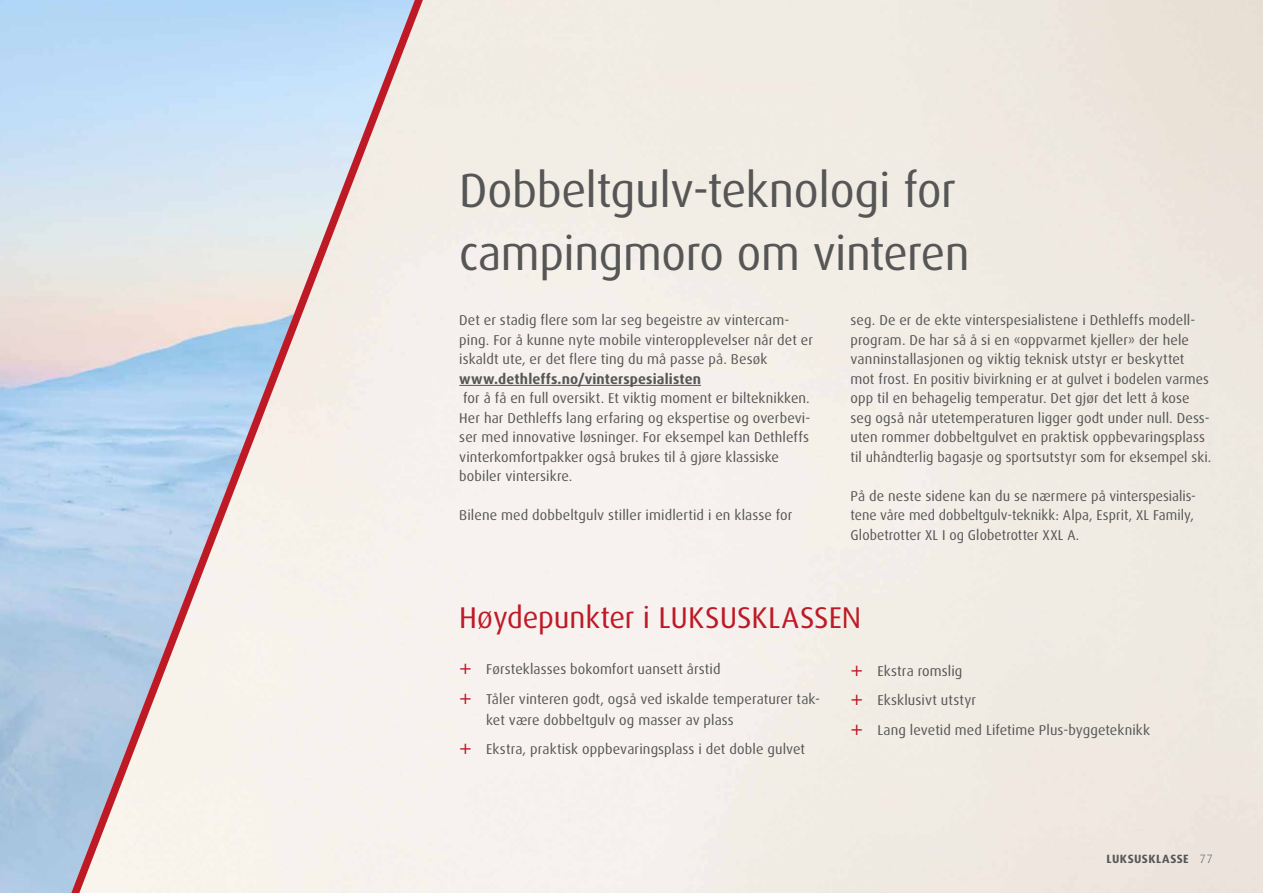
<style>
.page{position:relative;width:1263px;height:893px;background:#fff}
.page>*{position:absolute;margin:0;border:0;box-sizing:border-box;transform-origin:0 0}
.t1{font:48px/63px "Dax Pro";letter-spacing:-.01em;color:#565656}
.t2{font:30px "Dax Pro";letter-spacing:-.005em;color:#bd1a26}
.t3{font:14.25px/19.5px "Dax Pro";letter-spacing:.005em;color:#565656}
.t4{font:700 14.25px "Dax Pro";letter-spacing:.01em;color:#565656}
.t5{font:700 12px "Dax Pro";letter-spacing:.035em;color:#565656}
.s1{font-family:"Dax OT";font-weight:300}
</style>
<div class="page">
<svg style="left:56px;top:0;width:383px;height:893px;background:#dde2e8"></svg>
<hr style="left:459px;top:385px;width:242px;height:1px;background:#565656">
<svg style="left:460px;top:664px;width:11px;height:10px"></svg>
<svg style="left:460px;top:693px;width:11px;height:11px"></svg>
<svg style="left:460px;top:744px;width:11px;height:10px"></svg>
<svg style="left:852px;top:665px;width:10px;height:11px"></svg>
<svg style="left:852px;top:695px;width:10px;height:10px"></svg>
<svg style="left:852px;top:724px;width:10px;height:11px"></svg>
<h1 class="t1" style="left:459px;top:159px;width:512px">Dobbeltgulv-teknologi for campingmoro om vinteren</h1>
<p class="t3" style="left:459px;top:311px;width:355px">Det er stadig flere som lar seg begeistre av vintercam&shy;ping. For å kunne nyte mobile vinteropplevelser når det er iskaldt ute, er det flere ting du må passe på. Besøk</p>
<p class="t4" style="left:459px;top:370px;width:243px">www.dethleffs.no/vinterspesialisten</p>
<p class="t3" style="left:459px;top:389px;width:352px">for å få en full oversikt. Et viktig moment er bilteknikken.<br>Her har Dethleffs lang erfaring og ekspertise og overbevi&shy;ser med innovative løsninger. For eksempel kan Dethleffs vinterkomfortpakker også brukes til å gjøre klassiske bobiler vintersikre.</p>
<p class="t3" style="left:459px;top:506px;width:335px">Bilene med dobbeltgulv stiller imidlertid i en klasse for</p>
<p class="t3" style="left:850px;top:311px;width:362px">seg. De er de ekte vinterspesialistene i Dethleffs modell&shy;program. De har så å si en «oppvarmet kjeller» der hele vanninstallasjonen og viktig teknisk utstyr er beskyttet mot frost. En positiv bivirkning er at gulvet i bodelen varmes opp til en behagelig temperatur. Det gjør det lett å kose seg også når utetemperaturen ligger godt under null. Dess&shy;uten rommer dobbeltgulvet en praktisk oppbevaringsplass til uhåndterlig bagasje og sportsutstyr som for eksempel ski.</p>
<p class="t3" style="left:850px;top:486px;width:347px">På de neste sidene kan du se nærmere på vinterspesialis&shy;tene våre med dobbeltgulv-teknikk: Alpa, Esprit, XL Family,<br>Globetrotter XL I og Globetrotter XXL A.</p>
<h2 class="t2" style="left:459px;top:598px;width:404px">Høydepunkter i LUKSUSKLASSEN</h2>
<p class="t3" style="left:486px;top:655px;width:335px;line-height:29.5px">Førsteklasses bokomfort uansett årstid<br>Tåler vinteren godt, også ved iskalde temperaturer tak-</p>
<p class="t3" style="left:486px;top:705px;width:320px;line-height:29.5px">ket være dobbeltgulv og masser av plass<br>Ekstra, praktisk oppbevaringsplass i det doble gulvet</p>
<p class="t3" style="left:877px;top:656px;width:274px;line-height:29.5px">Ekstra romslig<br>Eksklusivt utstyr<br>Lang levetid med Lifetime Plus-byggeteknikk</p>
<p class="t5" style="left:1106px;top:851px;width:108px">LUKSUSKLASSE <span class="s1">77</span></p>
</div>
